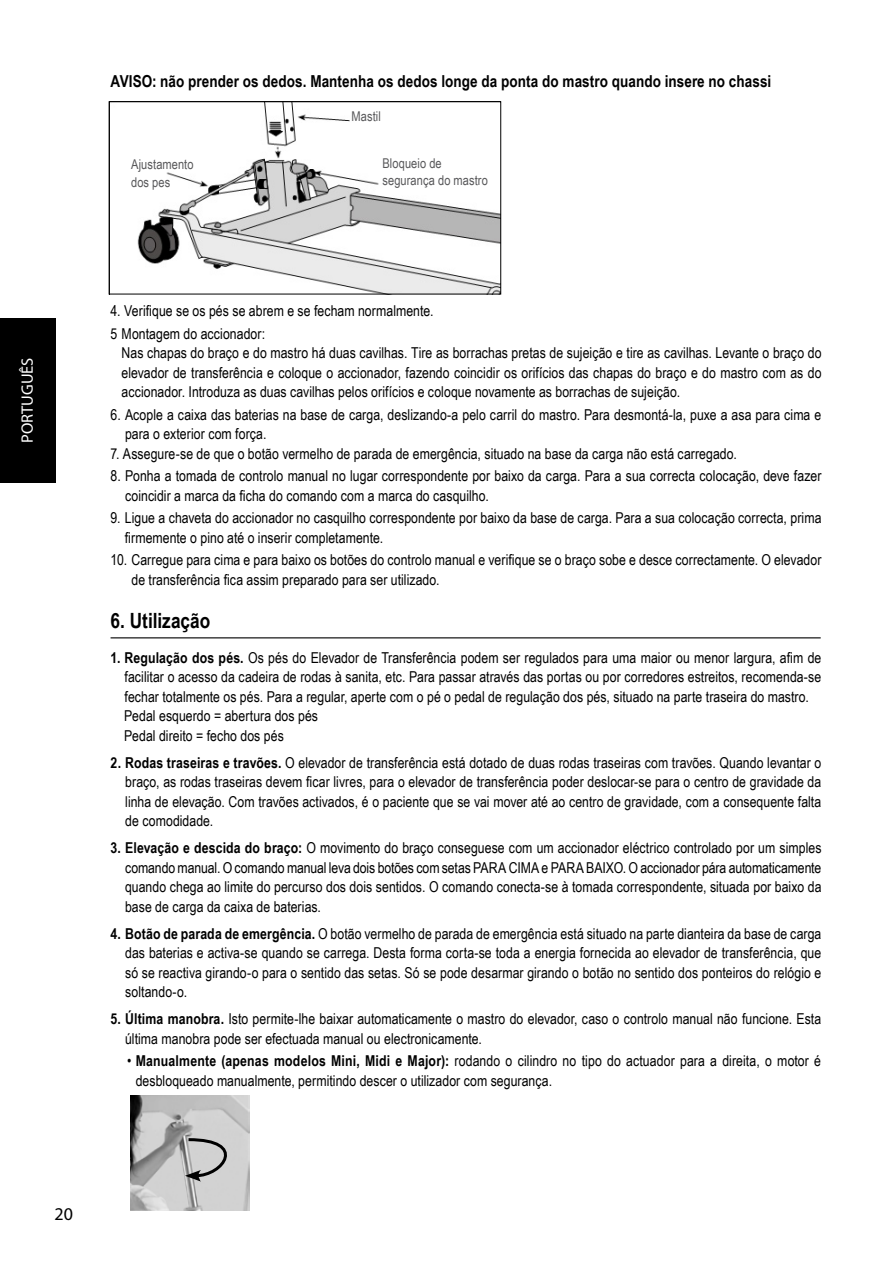
<style>
.page{position:relative;width:893px;height:1263px;background:#fff}
.page>*{position:absolute;margin:0;border:0;box-sizing:border-box;transform-origin:0 0}
.t1{font:700 21px "Arial Narrow";color:#000}
.t2{font:18px "Myriad Pro";color:#000}
.t3{font:700 16.5px "Arial Narrow";letter-spacing:.005em;color:#000}
.t4{font:16.5px "Myriad Pro";color:#fff}
.t5{font:15px/19.5px "Arial Narrow";letter-spacing:.005em;color:#000}
.t6{font:13.5px/16.2px "Arial Narrow";letter-spacing:.005em;color:#58585a}
.s1{font-weight:700}
</style>
<div class="page">
<div style="left:0;top:318px;width:56px;height:164px;background:#000"></div>
<hr style="left:111px;top:637px;width:710px;height:1px;background:#000">
<img style="left:131px;top:1095px;width:119px;height:115px">
<svg style="left:185px;top:1137px;width:64px;height:44px;background:#b7b7b7"></svg>
<img style="left:137px;top:103px;width:362px;height:189px">
<div style="left:109px;top:101px;width:392px;height:193px;border:1px solid #000"></div>
<p class="t4" style="left:17px;top:443px;width:87px;rotate:-90deg">PORTUGUÊS</p>
<p class="t3" style="left:111px;top:69px;width:662px">AVISO: não prender os dedos. Mantenha os dedos longe da ponta do mastro quando insere no chassi</p>
<p class="t6" style="left:131px;top:155px;width:64px;line-height:17.5px">Ajustamento dos pes</p>
<p class="t6" style="left:351px;top:107px;width:31px">Mastil</p>
<p class="t6" style="left:382px;top:155px;width:107px">Bloqueio de segurança do mastro</p>
<p class="t5" style="left:111px;top:299px;width:324px;line-height:22.5px">4. Verifique se os pés se abrem e se fecham normalmente.<br>5 Montagem do accionador:</p>
<p class="t5" style="left:122px;top:343px;width:701px;text-align:justify">Nas chapas do braço e do mastro há duas cavilhas. Tire as borrachas pretas de sujeição e tire as cavilhas. Levante o braço do elevador de transferência e coloque o accionador, fazendo coincidir os orifícios das chapas do braço e do mastro com as do accionador. Introduza as duas cavilhas pelos orifícios e coloque novamente as borrachas de sujeição.</p>
<p class="t5" style="left:125px;top:404px;width:698px;text-indent:-14px">6. Acople a caixa das baterias na base de carga, deslizando-a pelo carril do mastro. Para desmontá-la, puxe a asa para cima e para o exterior com força.</p>
<p class="t5" style="left:111px;top:443px;width:628px">7. Assegure-se de que o botão vermelho de parada de emergência, situado na base da carga não está carregado.</p>
<p class="t5" style="left:125px;top:466px;width:698px;text-indent:-15px">8. Ponha a tomada de controlo manual no lugar correspondente por baixo da carga. Para a sua correcta colocação, deve fazer coincidir a marca da ficha do comando com a marca do casquilho.</p>
<p class="t5" style="left:125px;top:508px;width:698px;text-indent:-14px">9. Ligue a chaveta do accionador no casquilho correspondente por baixo da base de carga. Para a sua colocação correcta, prima firmemente o pino até o inserir completamente.</p>
<p class="t5" style="left:131px;top:550px;width:691px;text-indent:-21px">10. Carregue para cima e para baixo os botões do controlo manual e verifique se o braço sobe e desce correctamente. O elevador de transferência fica assim preparado para ser utilizado.</p>
<h1 class="t1" style="left:111px;top:605px;width:101px">6. Utilização</h1>
<p class="t5" style="left:124px;top:647px;width:699px;text-indent:-14px"><span class="s1">1. Regulação dos pés.</span> Os pés do Elevador de Transferência podem ser regulados para uma maior ou menor largura, afim de facilitar o acesso da cadeira de rodas à sanita, etc. Para passar através das portas ou por corredores estreitos, recomenda-se fechar totalmente os pés. Para a regular, aperte com o pé o pedal de regulação dos pés, situado na parte traseira do mastro.<br>Pedal esquerdo = abertura dos pés<br>Pedal direito = fecho dos pés</p>
<p class="t5" style="left:125px;top:752px;width:698px;text-align:justify;text-indent:-15px"><span class="s1">2. Rodas traseiras e travões.</span> O elevador de transferência está dotado de duas rodas traseiras com travões. Quando levantar o braço, as rodas traseiras devem ficar livres, para o elevador de transferência poder deslocar-se para o centro de gravidade da linha de elevação. Com travões activados, é o paciente que se vai mover até ao centro de gravidade, com a consequente falta de comodidade.</p>
<p class="t5" style="left:125px;top:838px;width:698px;text-align:justify;text-indent:-15px"><span class="s1">3. Elevação e descida do braço:</span> O movimento do braço conseguese com um accionador eléctrico controlado por um simples comando manual. O comando manual leva dois botões com setas PARA CIMA e PARA BAIXO. O accionador pára automaticamente quando chega ao limite do percurso dos dois sentidos. O comando conecta-se à tomada correspondente, situada por baixo da base de carga da caixa de baterias.</p>
<p class="t5" style="left:125px;top:923px;width:698px;text-align:justify;text-indent:-15px"><span class="s1">4. Botão de parada de emergência.</span> O botão vermelho de parada de emergência está situado na parte dianteira da base de carga das baterias e activa-se quando se carrega. Desta forma corta-se toda a energia fornecida ao elevador de transferência, que só se reactiva girando-o para o sentido das setas. Só se pode desarmar girando o botão no sentido dos ponteiros do relógio e soltando-o.</p>
<p class="t5" style="left:125px;top:1009px;width:698px;text-indent:-15px"><span class="s1">5. Última manobra.</span> Isto permite-lhe baixar automaticamente o mastro do elevador, caso o controlo manual não funcione. Esta última manobra pode ser efectuada manual ou electronicamente.</p>
<p class="t5" style="left:136px;top:1051px;width:687px;text-indent:-8px">• <span class="s1">Manualmente (apenas modelos Mini, Midi e Major):</span> rodando o cilindro no tipo do actuador para a direita, o motor é desbloqueado manualmente, permitindo descer o utilizador com segurança.</p>
<p class="t2" style="left:55px;top:1203px;width:20px">20</p>
</div>
